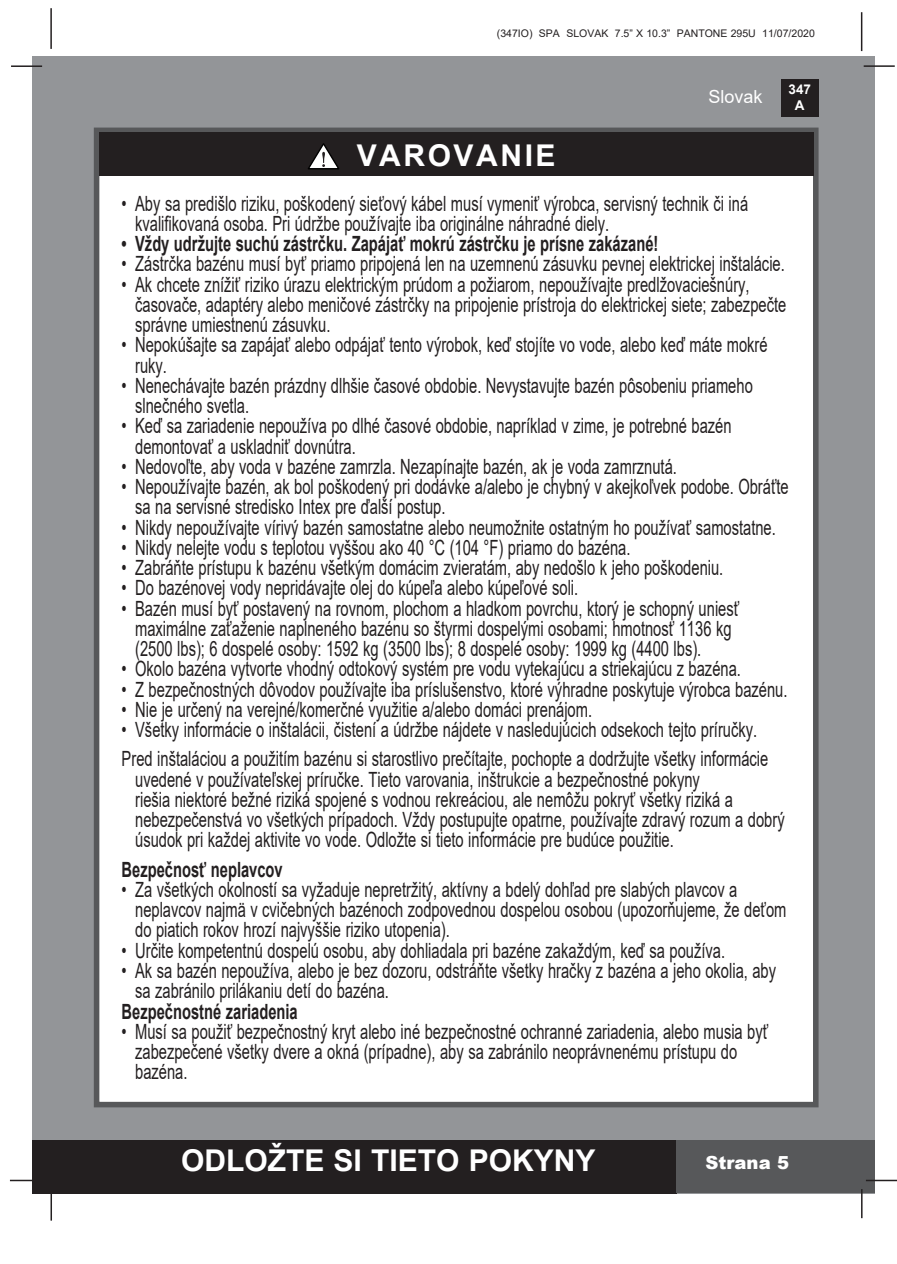
<style>
.page{position:relative;width:897px;height:1264px;background:#fff}
.page>*{position:absolute;margin:0;border:0;box-sizing:border-box;transform-origin:0 0}
.t1{font:700 30px "Arial";color:#fff}
.t2{font:700 30px "Arial";letter-spacing:.085em;color:#fff}
.t3{font:21px/20.2px "Arial";color:#231f20;scale:.7 1}
.t4{font:700 21px "Arial";color:#231f20;scale:.7 1}
.t5{font:900 18px "Arial";color:#fff}
.t6{font:18px "Arial";color:#fff}
.t7{font:700 13.5px/16.2px "Arial";color:#fff;text-align:center}
.t8{font:10.5px "Arial";color:#231f20}
</style>
<div class="page">
<div style="left:33px;top:56px;width:842px;height:1137px;background:#939598"></div>
<div style="left:780px;top:79px;width:38px;height:38px;background:#231f20"></div>
<hr style="left:863px;top:65px;width:31px;height:2px;background:#231f20">
<hr style="left:50px;top:8px;width:2px;height:41px;background:#231f20">
<hr style="left:860px;top:12px;width:2px;height:39px;background:#231f20">
<div style="left:33px;top:1140px;width:644px;height:53px;background:#231f20"></div>
<div style="left:676px;top:1140px;width:199px;height:53px;background:#57585a"></div>
<hr style="left:865px;top:1179px;width:31px;height:2px;background:#231f20">
<hr style="left:860px;top:1189px;width:2px;height:29px;background:#231f20">
<hr style="left:50px;top:1190px;width:2px;height:30px;background:#231f20">
<hr style="left:10px;top:1179px;width:31px;height:2px;background:#231f20">
<hr style="left:11px;top:65px;width:31px;height:2px;background:#231f20">
<div style="left:94px;top:128px;width:724px;height:979px;background:#fff;border:6px solid #57585a"></div>
<div style="left:99px;top:132px;width:714px;height:44px;background:#231f20"></div>
<svg style="left:308px;top:143px;width:31px;height:26px"></svg>
<p class="t8" style="left:497px;top:26px;width:319px">(347IO) SPA SLOVAK 7.5” X 10.3” PANTONE 295U 11/07/2020</p>
<p class="t2" style="left:356px;top:135px;width:200px">VAROVANIE</p>
<p class="t6" style="left:708px;top:84px;width:56px">Slovak</p>
<p class="t7" style="left:788px;top:81px;width:24px">347<br>A</p>
<p class="t3" style="left:122px;top:193px;width:896px">• Aby sa predišlo riziku, poškodený sieťový kábel musí vymeniť výrobca, servisný technik či iná</p>
<p class="t3" style="left:135px;top:213px;width:678px">kvalifikovaná osoba. Pri údržbe používajte iba originálne náhradné diely.</p>
<p class="t4" style="left:122px;top:229px;width:768px">• Vždy udržujte suchú zástrčku. Zapájať mokrú zástrčku je prísne zakázané!</p>
<p class="t3" style="left:122px;top:254px;width:948px">• Zástrčka bazénu musí byť priamo pripojená len na uzemnenú zásuvku pevnej elektrickej inštalácie.</p>
<p class="t3" style="left:122px;top:274px;width:898px">• Ak chcete znížiť riziko úrazu elektrickým prúdom a požiarom, nepoužívajte predlžovaciešnúry,</p>
<p class="t3" style="left:135px;top:294px;width:931px">časovače, adaptéry alebo meničové zástrčky na pripojenie prístroja do elektrickej siete; zabezpečte</p>
<p class="t3" style="left:135px;top:314px;width:280px">správne umiestnenú zásuvku.</p>
<p class="t3" style="left:122px;top:335px;width:924px">• Nepokúšajte sa zapájať alebo odpájať tento výrobok, keď stojíte vo vode, alebo keď máte mokré</p>
<p class="t3" style="left:135px;top:355px;width:47px">ruky.</p>
<p class="t3" style="left:122px;top:375px;width:903px">• Nenechávajte bazén prázdny dlhšie časové obdobie. Nevystavujte bazén pôsobeniu priameho</p>
<p class="t3" style="left:135px;top:395px;width:164px">slnečného svetla.</p>
<p class="t3" style="left:122px;top:416px;width:872px">• Keď sa zariadenie nepoužíva po dlhé časové obdobie, napríklad v zime, je potrebné bazén</p>
<p class="t3" style="left:135px;top:436px;width:317px">demontovať a uskladniť dovnútra.</p>
<p class="t3" style="left:122px;top:456px;width:794px">• Nedovoľte, aby voda v bazéne zamrzla. Nezapínajte bazén, ak je voda zamrznutá.</p>
<p class="t3" style="left:122px;top:476px;width:954px">• Nepoužívajte bazén, ak bol poškodený pri dodávke a/alebo je chybný v akejkoľvek podobe. Obráťte</p>
<p class="t3" style="left:135px;top:497px;width:445px">sa na servisné stredisko Intex pre ďalší postup.</p>
<p class="t3" style="left:122px;top:517px;width:936px">• Nikdy nepoužívajte vírivý bazén samostatne alebo neumožnite ostatným ho používať samostatne.</p>
<p class="t3" style="left:122px;top:537px;width:728px">• Nikdy nelejte vodu s teplotou vyššou ako 40 °C (104 °F) priamo do bazéna.</p>
<p class="t3" style="left:122px;top:557px;width:861px">• Zabráňte prístupu k bazénu všetkým domácim zvieratám, aby nedošlo k jeho poškodeniu.</p>
<p class="t3" style="left:122px;top:578px;width:653px">• Do bazénovej vody nepridávajte olej do kúpeľa alebo kúpeľové soli.</p>
<p class="t3" style="left:122px;top:598px;width:883px">• Bazén musí byť postavený na rovnom, plochom a hladkom povrchu, ktorý je schopný uniesť</p>
<p class="t3" style="left:135px;top:618px;width:853px">maximálne zaťaženie naplneného bazénu so štyrmi dospelými osobami; hmotnosť 1136 kg</p>
<p class="t3" style="left:135px;top:638px;width:810px">(2500 lbs); 6 dospelé osoby: 1592 kg (3500 lbs); 8 dospelé osoby: 1999 kg (4400 lbs).</p>
<p class="t3" style="left:122px;top:659px;width:886px">• Okolo bazéna vytvorte vhodný odtokový systém pre vodu vytekajúcu a striekajúcu z bazéna.</p>
<p class="t3" style="left:122px;top:679px;width:952px">• Z bezpečnostných dôvodov používajte iba príslušenstvo, ktoré výhradne poskytuje výrobca bazénu.</p>
<p class="t3" style="left:122px;top:699px;width:673px">• Nie je určený na verejné/komerčné využitie a/alebo domáci prenájom.</p>
<p class="t3" style="left:122px;top:719px;width:909px">• Všetky informácie o inštalácii, čistení a údržbe nájdete v nasledujúcich odsekoch tejto príručky.</p>
<p class="t3" style="left:135px;top:749px;width:929px;text-indent:-14px">Pred inštaláciou a použitím bazénu si starostlivo prečítajte, pochopte a dodržujte všetky informácie uvedené v používateľskej príručke. Tieto varovania, inštrukcie a bezpečnostné pokyny<br>riešia niektoré bežné riziká spojené s vodnou rekreáciou, ale nemôžu pokryť všetky riziká a nebezpečenstvá vo všetkých prípadoch. Vždy postupujte opatrne, používajte zdravý rozum a dobrý úsudok pri každej aktivite vo vode. Odložte si tieto informácie pre budúce použitie.</p>
<p class="t4" style="left:122px;top:854px;width:232px">Bezpečnosť neplavcov</p>
<p class="t3" style="left:122px;top:879px;width:881px">• Za všetkých okolností sa vyžaduje nepretržitý, aktívny a bdelý dohľad pre slabých plavcov a</p>
<p class="t3" style="left:135px;top:899px;width:931px">neplavcov najmä v cvičebných bazénoch zodpovednou dospelou osobou (upozorňujeme, že deťom</p>
<p class="t3" style="left:135px;top:920px;width:451px">do piatich rokov hrozí najvyššie riziko utopenia).</p>
<p class="t3" style="left:122px;top:940px;width:863px">• Určite kompetentnú dospelú osobu, aby dohliadala pri bazéne zakaždým, keď sa používa.</p>
<p class="t3" style="left:135px;top:960px;width:917px;text-indent:-14px">• Ak sa bazén nepoužíva, alebo je bez dozoru, odstráňte všetky hračky z bazéna a jeho okolia, aby sa zabránilo prilákaniu detí do bazéna.</p>
<p class="t4" style="left:122px;top:996px;width:253px">Bezpečnostné zariadenia</p>
<p class="t3" style="left:122px;top:1021px;width:925px">• Musí sa použiť bezpečnostný kryt alebo iné bezpečnostné ochranné zariadenia, alebo musia byť</p>
<p class="t3" style="left:135px;top:1041px;width:861px">zabezpečené všetky dvere a okná (prípadne), aby sa zabránilo neoprávnenému prístupu do bazéna.</p>
<h1 class="t1" style="left:181px;top:1139px;width:416px">ODLOŽTE SI TIETO POKYNY</h1>
<p class="t5" style="left:705px;top:1149px;width:85px">Strana 5</p>
</div>
